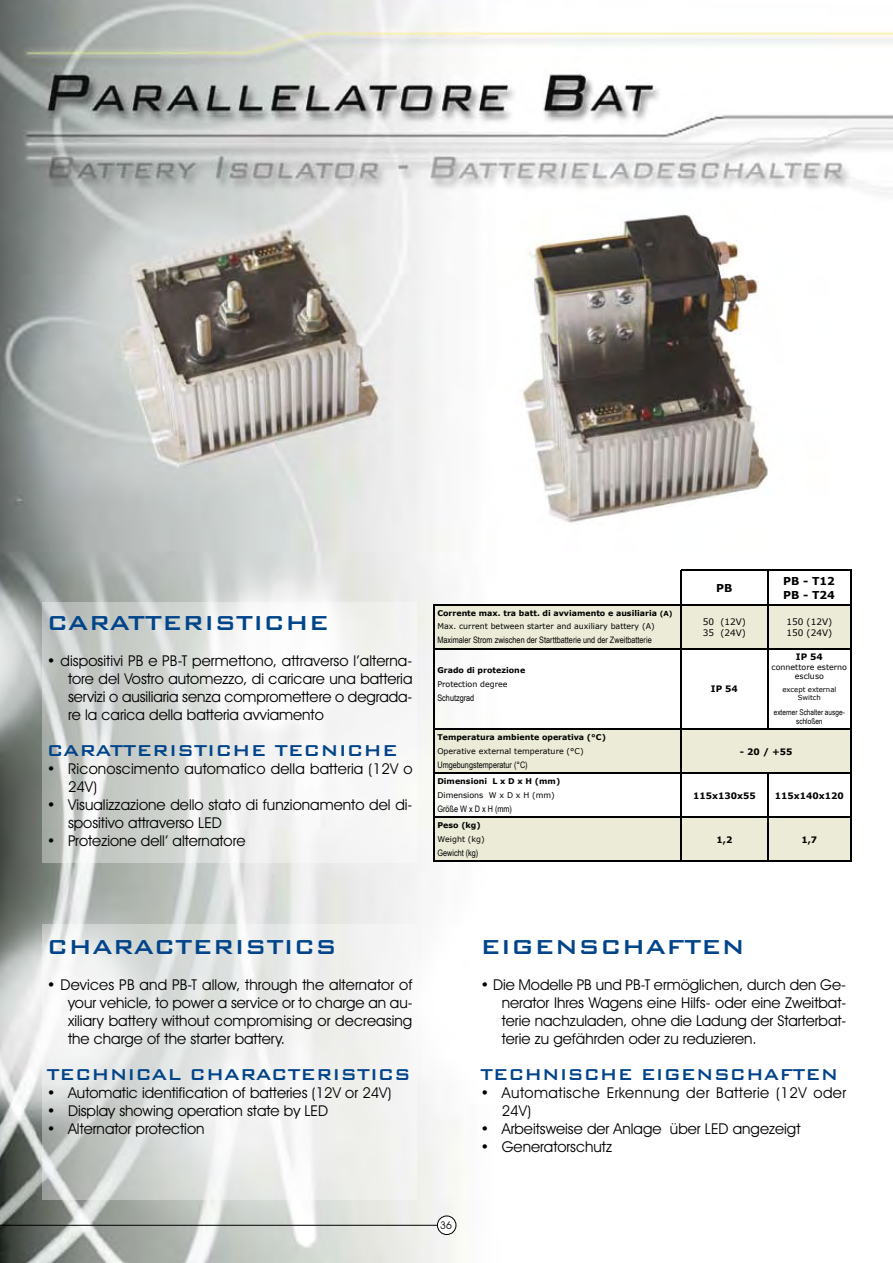
<style>
.page{position:relative;width:893px;height:1263px;background:#fff}
.page>*{position:absolute;margin:0;border:0;box-sizing:border-box;transform-origin:0 0}
.t1{font:500 27px "Bank Gothic BT";color:#00448a}
.t2{font:500 21px "Bank Gothic BT";color:#00448a}
.t3{font:500 21px "Bank Gothic BT";color:#00448a;scale:.96 1}
.t4{font:15px/18px "Avant Garde IT Cby BT";color:#000;text-align:justify}
.t5{font:15px/18px "Avant Garde IT Cby BT";letter-spacing:.03em;color:#000}
.t6{font:700 10.8px/14.2px "Verdana";color:#000}
.t7{font:10.5px "Avant Garde";color:#000}
.t8{font:8.85px "Arial Narrow";color:#000}
.t9{font:700 8.85px "Verdana";color:#000}
.t10{font:8.85px/10.8px "Verdana";color:#000}
.t11{font:7.95px/13.6px "Verdana";color:#000}
.t12{font:700 7.95px "Verdana";color:#000}
.t13{font:7.95px/8.6px "Arial Narrow";color:#000;text-align:center}
.t14{font:6.9px/7.9px "Verdana";color:#000;text-align:center}
.s1{font-weight:700}
.s2{font-weight:700;font-size:6.9px}
</style>
<div class="page">
<img style="left:0;top:0;width:893px;height:1263px">
<hr style="left:0;top:1225px;width:439px;height:1px;background:#000">
<div style="left:437px;top:1216px;width:19px;height:18px;background:#fff;border-radius:50%"></div>
<div style="left:437px;top:1216px;width:19px;height:19px;border:1px solid #000;border-radius:50%"></div>
<svg style="left:43px;top:602px;width:374px;height:261px"></svg>
<svg style="left:43px;top:924px;width:374px;height:275px;fill:#eeeeec"></svg>
<div style="left:476px;top:926px;width:374px;height:273px;background:#fff"></div>
<div style="left:434px;top:605px;width:247px;height:44px;background:#ebebd7"></div>
<div style="left:681px;top:605px;width:87px;height:44px;background:#ebebd7"></div>
<div style="left:768px;top:605px;width:84px;height:44px;background:#ebebd7"></div>
<div style="left:434px;top:729px;width:247px;height:44px;background:#ebebd7"></div>
<div style="left:681px;top:729px;width:171px;height:44px;background:#ebebd7"></div>
<div style="left:434px;top:817px;width:247px;height:45px;background:#ebebd7"></div>
<div style="left:681px;top:817px;width:87px;height:45px;background:#ebebd7"></div>
<div style="left:768px;top:817px;width:84px;height:45px;background:#ebebd7"></div>
<hr style="left:681px;top:570px;width:1px;height:34px;background:#000">
<hr style="left:767px;top:571px;width:1px;height:33px;background:#000">
<hr style="left:851px;top:570px;width:1px;height:34px;background:#000">
<hr style="left:434px;top:605px;width:1px;height:44px;background:#000">
<hr style="left:681px;top:605px;width:1px;height:43px;background:#000">
<hr style="left:767px;top:605px;width:1px;height:43px;background:#000">
<hr style="left:851px;top:605px;width:1px;height:44px;background:#000">
<hr style="left:434px;top:649px;width:1px;height:80px;background:#000">
<hr style="left:681px;top:649px;width:1px;height:79px;background:#000">
<hr style="left:767px;top:649px;width:1px;height:79px;background:#000">
<hr style="left:434px;top:729px;width:1px;height:44px;background:#000">
<hr style="left:681px;top:729px;width:1px;height:132px;background:#000">
<hr style="left:434px;top:773px;width:1px;height:88px;background:#000">
<hr style="left:767px;top:773px;width:1px;height:88px;background:#000">
<hr style="left:851px;top:649px;width:1px;height:212px;background:#000">
<hr style="left:681px;top:570px;width:171px;height:1px;background:#000">
<hr style="left:434px;top:604px;width:417px;height:1px;background:#000">
<hr style="left:435px;top:648px;width:416px;height:1px;background:#000">
<hr style="left:435px;top:728px;width:333px;height:1px;background:#000">
<hr style="left:435px;top:772px;width:246px;height:1px;background:#000">
<hr style="left:435px;top:817px;width:246px;height:1px;background:#000">
<hr style="left:681px;top:772px;width:170px;height:1px;background:#000">
<hr style="left:681px;top:817px;width:170px;height:1px;background:#000">
<hr style="left:768px;top:728px;width:83px;height:1px;background:#000">
<hr style="left:434px;top:861px;width:418px;height:1px;background:#000">
<h1 class="t1" style="left:47px;top:608px;width:284px">CARATTERISTICHE</h1>
<p class="t4" style="left:68px;top:652px;width:346px;text-indent:-21px">• dispositivi PB e PB-T permettono, attraverso l’alterna&shy;tore del Vostro automezzo, di caricare una batteria servizi o ausiliaria senza compromettere o degrada&shy;re la carica della batteria avviamento</p>
<h2 class="t2" style="left:47px;top:739px;width:353px">CARATTERISTICHE TECNICHE</h2>
<p class="t4" style="left:68px;top:760px;width:346px;text-indent:-21px">• Riconoscimento automatico della batteria (12V o<br>24V)</p>
<p class="t4" style="left:68px;top:796px;width:346px;text-indent:-21px">• Visualizzazione dello stato di funzionamento del di&shy;spositivo attraverso LED</p>
<p class="t4" style="left:47px;top:832px;width:200px">• Protezione dell’ alternatore</p>
<p class="t11" style="left:437px;top:606px;width:237px"><span class="s1">Corrente max. tra batt. di avviamento e ausiliaria</span> <span class="s2">(A)<br></span>Max. current between starter and auxiliary battery (A)</p>
<p class="t8" style="left:437px;top:635px;width:216px">Maximaler Strom zwischen der Starttbatterie und der Zweitbatterie</p>
<p class="t12" style="left:437px;top:665px;width:89px">Grado di protezione</p>
<p class="t11" style="left:437px;top:677px;width:72px">Protection degree</p>
<p class="t8" style="left:437px;top:693px;width:38px">Schutzgrad</p>
<p class="t12" style="left:437px;top:732px;width:170px">Temperatura ambiente operativa (°C)</p>
<p class="t11" style="left:437px;top:744px;width:148px">Operative external temperature (°C)</p>
<p class="t8" style="left:437px;top:760px;width:92px">Umgebungstemperatur (°C)</p>
<p class="t12" style="left:437px;top:776px;width:124px">Dimensioni L x D x H (mm)</p>
<p class="t11" style="left:437px;top:788px;width:119px">Dimensions W x D x H (mm)</p>
<p class="t8" style="left:437px;top:804px;width:76px">Größe W x D x H (mm)</p>
<p class="t12" style="left:437px;top:820px;width:45px">Peso (kg)</p>
<p class="t11" style="left:437px;top:832px;width:49px">Weight (kg)</p>
<p class="t8" style="left:437px;top:848px;width:42px">Gewicht (kg)</p>
<p class="t6" style="left:716px;top:580px;width:18px">PB</p>
<p class="t6" style="left:783px;top:573px;width:53px">PB - T12<br>PB - T24</p>
<p class="t10" style="left:703px;top:616px;width:45px">50 (12V)<br>35 (24V)</p>
<p class="t10" style="left:786px;top:616px;width:47px">150 (12V)<br>150 (24V)</p>
<p class="t9" style="left:711px;top:683px;width:29px">IP 54</p>
<p class="t9" style="left:796px;top:651px;width:29px">IP 54</p>
<p class="t11" style="left:772px;top:662px;width:77px;line-height:9.1px;text-align:center">connettore esterno escluso</p>
<p class="t14" style="left:782px;top:686px;width:55px">except external<br>Switch</p>
<p class="t13" style="left:774px;top:708px;width:73px">externer Schalter ausge&shy;schloßen</p>
<p class="t9" style="left:740px;top:746px;width:54px">- 20 / +55</p>
<p class="t9" style="left:693px;top:790px;width:64px">115x130x55</p>
<p class="t9" style="left:775px;top:790px;width:70px">115x140x120</p>
<p class="t9" style="left:716px;top:834px;width:17px">1,2</p>
<p class="t9" style="left:801px;top:834px;width:17px">1,7</p>
<h1 class="t1" style="left:47px;top:932px;width:292px">CHARACTERISTICS</h1>
<p class="t4" style="left:68px;top:976px;width:346px;text-indent:-21px">• Devices PB and PB-T allow, through the alternator of your vehicle, to power a service or to charge an au&shy;xiliary battery without compromising or decreasing the charge of the starter battery.</p>
<h2 class="t2" style="left:47px;top:1063px;width:365px">TECHNICAL CHARACTERISTICS</h2>
<p class="t4" style="left:47px;top:1084px;width:346px">• Automatic identification of batteries (12V or 24V)</p>
<p class="t4" style="left:47px;top:1102px;width:283px">• Display showing operation state by LED</p>
<p class="t4" style="left:47px;top:1120px;width:159px">• Alternator protection</p>
<p class="t7" style="left:440px;top:1218px;width:13px">36</p>
<h1 class="t1" style="left:480px;top:932px;width:266px">EIGENSCHAFTEN</h1>
<p class="t4" style="left:502px;top:976px;width:346px;text-indent:-21px">• Die Modelle PB und PB-T ermöglichen, durch den Ge&shy;nerator Ihres Wagens eine Hilfs- oder eine Zweitbat&shy;terie nachzuladen, ohne die Ladung der Starterbat&shy;terie zu gefährden oder zu reduzieren.</p>
<h2 class="t3" style="left:480px;top:1063px;width:374px">TECHNISCHE EIGENSCHAFTEN</h2>
<p class="t5" style="left:502px;top:1084px;width:346px;text-indent:-21px">• Automatische Erkennung der Batterie (12V oder<br>24V)</p>
<p class="t4" style="left:480px;top:1120px;width:321px">• Arbeitsweise der Anlage über LED angezeigt</p>
<p class="t4" style="left:480px;top:1138px;width:133px">• Generatorschutz</p>
</div>
